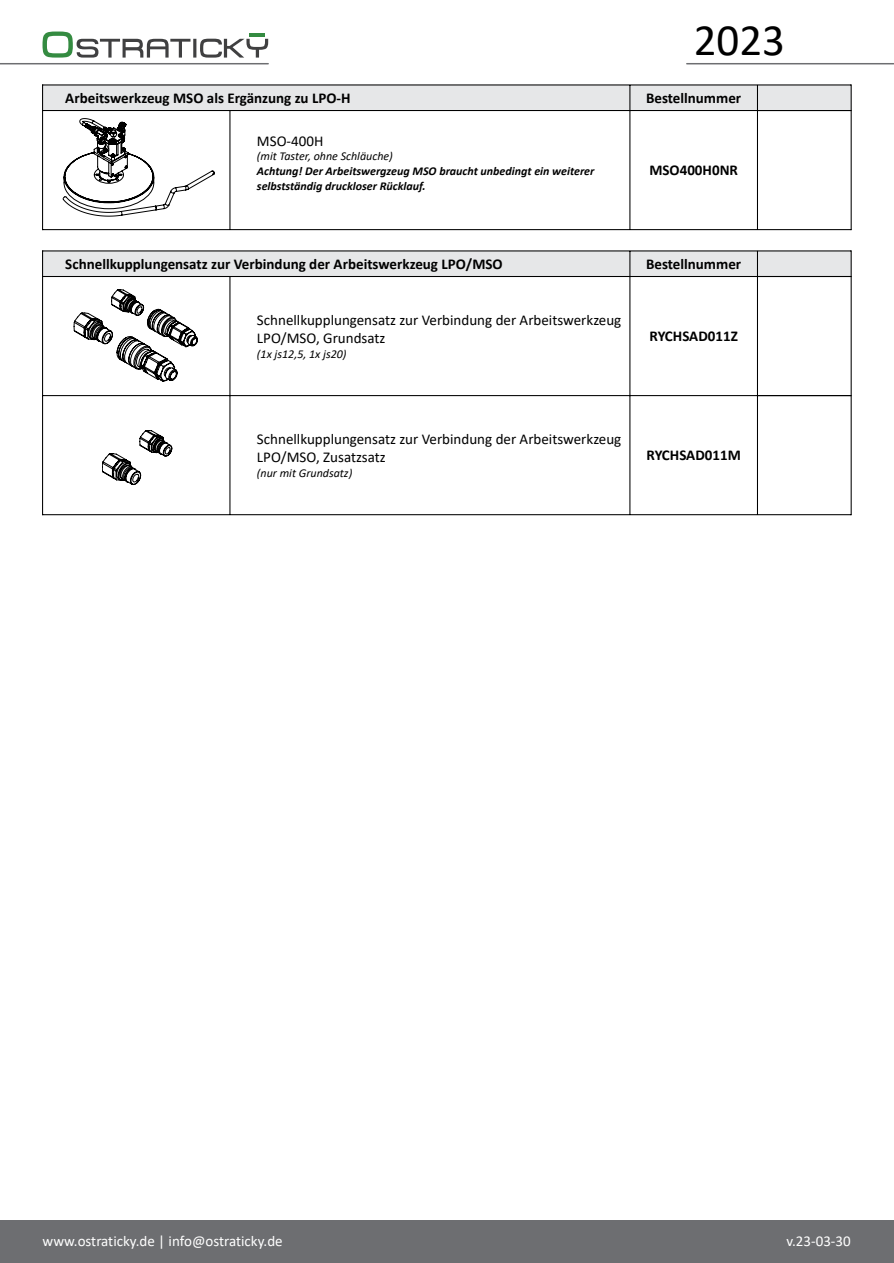
<style>
.page{position:relative;width:894px;height:1263px;background:#fff}
.page>*{position:absolute;margin:0;border:0;box-sizing:border-box;transform-origin:0 0}
.t1{font:45px "Calibri";color:#000}
.t2{font:700 15px "Calibri";color:#000}
.t3{font:15px/18.3px "Calibri";color:#000}
.t4{font:15px "Calibri";color:#fff}
.t5{font:italic 700 12px/14.7px "Calibri";color:#000}
.t6{font:italic 12px "Calibri";color:#000}
</style>
<div class="page">
<hr style="left:0;top:63px;width:268px;height:1px;background:#6d6e71">
<div style="left:0;top:1220px;width:893px;height:43px;background:#6d6e71"></div>
<hr style="left:686px;top:63px;width:207px;height:1px;background:#6d6e71">
<svg style="left:42px;top:32px;width:226px;height:26px"></svg>
<hr style="left:249px;top:34px;width:16px;height:3px;background:#348b41">
<div style="left:43px;top:85px;width:807px;height:26px;background:#e6e7e8"></div>
<hr style="left:42px;top:84px;width:1px;height:146px;background:#000">
<hr style="left:850px;top:84px;width:1px;height:146px;background:#000">
<hr style="left:629px;top:85px;width:1px;height:145px;background:#000">
<hr style="left:756px;top:85px;width:1px;height:145px;background:#000">
<hr style="left:229px;top:111px;width:1px;height:119px;background:#000">
<hr style="left:43px;top:84px;width:807px;height:1px;background:#000">
<hr style="left:43px;top:110px;width:807px;height:1px;background:#000">
<hr style="left:43px;top:229px;width:807px;height:1px;background:#000">
<div style="left:43px;top:251px;width:807px;height:25px;background:#e6e7e8"></div>
<hr style="left:42px;top:250px;width:1px;height:265px;background:#000">
<hr style="left:850px;top:250px;width:1px;height:265px;background:#000">
<hr style="left:629px;top:251px;width:1px;height:264px;background:#000">
<hr style="left:756px;top:251px;width:1px;height:264px;background:#000">
<hr style="left:229px;top:276px;width:1px;height:239px;background:#000">
<hr style="left:43px;top:250px;width:807px;height:1px;background:#000">
<hr style="left:43px;top:276px;width:807px;height:1px;background:#000">
<hr style="left:43px;top:395px;width:807px;height:1px;background:#000">
<hr style="left:43px;top:514px;width:807px;height:1px;background:#000">
<svg style="left:62px;top:118px;width:152px;height:98px"></svg>
<svg style="left:74px;top:289px;width:124px;height:93px"></svg>
<svg style="left:102px;top:430px;width:70px;height:55px"></svg>
<h1 class="t1" style="left:693px;top:9px;width:93px">2023</h1>
<p class="t2" style="left:65px;top:87px;width:287px">Arbeitswerkzeug MSO als Ergänzung zu LPO-H</p>
<p class="t2" style="left:646px;top:87px;width:97px">Bestellnummer</p>
<p class="t3" style="left:257px;top:131px;width:68px">MSO-400H</p>
<p class="t6" style="left:257px;top:148px;width:137px">(mit Taster, ohne Schläuche)</p>
<p class="t5" style="left:257px;top:163px;width:339px">Achtung! Der Arbeitswergzeug MSO braucht unbedingt ein weiterer selbstständig druckloser Rücklauf.</p>
<p class="t2" style="left:649px;top:160px;width:90px">MSO400H0NR</p>
<p class="t2" style="left:65px;top:253px;width:439px">Schnellkupplungensatz zur Verbindung der Arbeitswerkzeug LPO/MSO</p>
<p class="t2" style="left:646px;top:253px;width:97px">Bestellnummer</p>
<p class="t3" style="left:257px;top:310px;width:366px">Schnellkupplungensatz zur Verbindung der Arbeitswerkzeug<br>LPO/MSO, Grundsatz</p>
<p class="t6" style="left:257px;top:345px;width:91px">(1x js12,5, 1x js20)</p>
<p class="t2" style="left:649px;top:326px;width:90px">RYCHSAD011Z</p>
<p class="t3" style="left:257px;top:429px;width:366px">Schnellkupplungensatz zur Verbindung der Arbeitswerkzeug<br>LPO/MSO, Zusatzsatz</p>
<p class="t6" style="left:257px;top:464px;width:97px">(nur mit Grundsatz)</p>
<p class="t2" style="left:646px;top:445px;width:96px">RYCHSAD011M</p>
<p class="t4" style="left:43px;top:1230px;width:241px">www.ostraticky.de | info@ostraticky.de</p>
<p class="t4" style="left:786px;top:1231px;width:66px">v.23-03-30</p>
</div>
